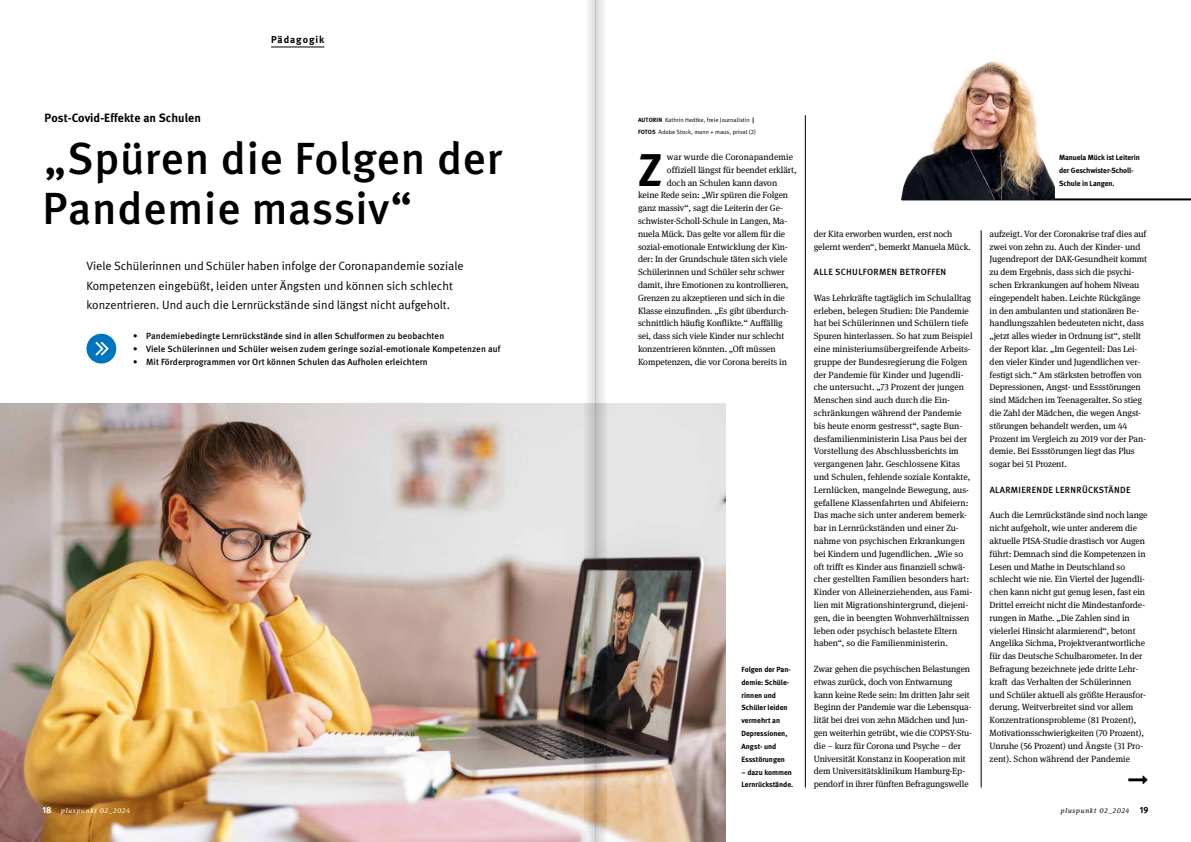
<style>
.page{position:relative;width:1191px;height:842px;background:#fff}
.page>*{position:absolute;margin:0;border:0;box-sizing:border-box;transform-origin:0 0}
.t1{font:700 45.8px "DGUV Meta";color:#000}
.t2{font:500 45px/50px "DGUV Meta";letter-spacing:.02em;color:#000}
.t3{font:12px/19.2px "DGUV Meta";color:#000}
.t4{font:700 12px "DGUV Meta";letter-spacing:.005em;color:#000}
.t5{font:700 10px "DGUV Meta";letter-spacing:.095em;color:#000}
.t6{font:9px/12.8px "DGUV Meta Serif";letter-spacing:-.01em;color:#000}
.t7{font:500 9px "DGUV Meta";letter-spacing:.01em;color:#000}
.t8{font:500 9px "DGUV Meta";letter-spacing:.04em;color:#000}
.t9{font:9px "DGUV Meta Serif";letter-spacing:.01em;color:#000}
.t10{font:700 7.5px/12.8px "DGUV Meta";letter-spacing:-.005em;color:#000}
.t11{font:italic 7px "DGUV Meta Serif";letter-spacing:.11em;color:#fff}
.t12{font:italic 7px "DGUV Meta Serif";letter-spacing:.11em;color:#000}
.t13{font:6.1px/12.8px "DGUV Meta";letter-spacing:.01em;color:#000}
.s1{font-weight:700}
.s2{font-family:"DGUV Meta";font-weight:700;font-style:normal;font-size:9px}
</style>
<div class="page">
<img style="left:0;top:403px;width:726px;height:439px">
<div style="left:86px;top:334px;width:30px;height:29px;background:#0075bf;border-radius:50%"></div>
<svg style="left:95px;top:342px;width:14px;height:13px"></svg>
<hr style="left:805px;top:115px;width:1px;height:672px;background:#000">
<hr style="left:981px;top:230px;width:1px;height:557px;background:#000">
<hr style="left:901px;top:198px;width:290px;height:2px;background:#000">
<img style="left:901px;top:61px;width:153px;height:138px">
<hr style="left:271px;top:47px;width:53px;height:1px;background:#000">
<svg style="left:585px;top:0;width:10px;height:842px"></svg>
<svg style="left:595px;top:0;width:11px;height:842px"></svg>
<p class="t5" style="left:271px;top:34px;width:55px">Pädagogik</p>
<h3 class="t4" style="left:45px;top:110px;width:158px">Post-Covid-Effekte an Schulen</h3>
<p class="t13" style="left:638px;top:113px;width:119px"><span class="s1">AUTORIN</span> Kathrin Hedtke, freie Journalistin <span class="s1">|<br>FOTOS</span> Adobe Stock, mann + maus, privat (2)</p>
<h1 class="t1" style="left:638px;top:142px;width:26px">Z</h1>
<p class="t9" style="left:667px;top:152px;width:128px">war wurde die Coronapandemie</p>
<h2 class="t2" style="left:43px;top:134px;width:461px">„Spüren die Folgen der<br>Pandemie massiv“</h2>
<p class="t6" style="left:667px;top:163px;width:131px">offiziell längst für beendet erklärt,</p>
<p class="t6" style="left:667px;top:176px;width:112px">doch an Schulen kann davon</p>
<p class="t6" style="left:638px;top:189px;width:152px">keine Rede sein: „Wir spüren die Folgen</p>
<p class="t6" style="left:638px;top:202px;width:146px">ganz massiv“, sagt die Leiterin der Ge-</p>
<p class="t6" style="left:638px;top:215px;width:151px">schwister-Scholl-Schule in Langen, Ma-</p>
<p class="t6" style="left:638px;top:227px;width:149px">nuela Mück. Das gelte vor allem für die</p>
<p class="t6" style="left:638px;top:240px;width:151px">sozial-emotionale Entwicklung der Kin-</p>
<p class="t6" style="left:638px;top:253px;width:151px">der: In der Grundschule täten sich viele</p>
<p class="t6" style="left:638px;top:266px;width:148px">Schülerinnen und Schüler sehr schwer</p>
<p class="t6" style="left:638px;top:279px;width:152px">damit, ihre Emotionen zu kontrollieren,</p>
<p class="t6" style="left:638px;top:291px;width:148px">Grenzen zu akzeptieren und sich in die</p>
<p class="t6" style="left:638px;top:304px;width:152px">Klasse einzufinden. „Es gibt überdurch-</p>
<p class="t6" style="left:638px;top:317px;width:146px">schnittlich häufig Konflikte.“ Auffällig</p>
<p class="t6" style="left:638px;top:330px;width:148px">sei, dass sich viele Kinder nur schlecht</p>
<p class="t6" style="left:638px;top:343px;width:139px">konzentrieren könnten. „Oft müssen</p>
<p class="t6" style="left:638px;top:355px;width:150px">Kompetenzen, die vor Corona bereits in</p>
<h3 class="t3" style="left:86px;top:257px;width:379px">Viele Schülerinnen und Schüler haben infolge der Coronapandemie soziale<br>Kompetenzen eingebüßt, leiden unter Ängsten und können sich schlecht konzentrieren. Und auch die Lernrückstände sind längst nicht aufgeholt.</h3>
<p class="t7" style="left:133px;top:331px;width:312px">• Pandemiebedingte Lernrückstände sind in allen Schulformen zu beobachten</p>
<p class="t7" style="left:133px;top:344px;width:369px">• Viele Schülerinnen und Schüler weisen zudem geringe sozial-emotionale Kompetenzen auf</p>
<p class="t7" style="left:133px;top:356px;width:296px">• Mit Förderprogrammen vor Ort können Schulen das Aufholen erleichtern</p>
<p class="t10" style="left:741px;top:663px;width:51px">Folgen der Pan&shy;demie: Schüle&shy;rinnen und<br>Schüler leiden vermehrt an<br>Depressionen,<br>Angst- und<br>Essstörungen</p>
<p class="t10" style="left:741px;top:766px;width:53px">– dazu kommen<br>Lernrückstände.</p>
<p class="t10" style="left:1059px;top:151px;width:82px">Manuela Mück ist Leiterin der Geschwister-Scholl-<br>Schule in Langen.</p>
<p class="t6" style="left:814px;top:227px;width:159px">der Kita erworben wurden, erst noch gelernt werden“, bemerkt Manuela Mück.</p>
<p class="t8" style="left:814px;top:267px;width:134px">ALLE SCHULFORMEN BETROFFEN</p>
<p class="t6" style="left:814px;top:291px;width:160px">Was Lehrkräfte tagtäglich im Schulalltag erleben, belegen Studien: Die Pandemie hat bei Schülerinnen und Schülern tiefe Spuren hinterlassen. So hat zum Beispiel eine ministeriumsübergreifende Arbeits&shy;gruppe der Bundesregierung die Folgen der Pandemie für Kinder und Jugendli&shy;che untersucht. „73 Prozent der jungen Menschen sind auch durch die Ein&shy;schränkungen während der Pandemie bis heute enorm gestresst“, sagte Bun&shy;desfamilienministerin Lisa Paus bei der Vorstellung des Abschlussberichts im vergangenen Jahr. Geschlossene Kitas und Schulen, fehlende soziale Kontakte, Lernlücken, mangelnde Bewegung, aus&shy;gefallene Klassenfahrten und Abifeiern:<br>Das mache sich unter anderem bemerk&shy;bar in Lernrückständen und einer Zu&shy;nahme von psychischen Erkrankungen bei Kindern und Jugendlichen. „Wie so oft trifft es Kinder aus finanziell schwä&shy;cher gestellten Familien besonders hart:<br>Kinder von Alleinerziehenden, aus Fami&shy;lien mit Migrationshintergrund, diejeni&shy;gen, die in beengten Wohnverhältnissen leben oder psychisch belastete Eltern haben“, so die Familienministerin.</p>
<p class="t6" style="left:814px;top:663px;width:160px">Zwar gehen die psychischen Belastungen etwas zurück, doch von Entwarnung kann keine Rede sein: Im dritten Jahr seit Beginn der Pandemie war die Lebensqua&shy;lität bei drei von zehn Mädchen und Jun&shy;gen weiterhin getrübt, wie die COPSY-Stu&shy;die – kurz für Corona und Psyche – der Universität Konstanz in Kooperation mit dem Universitätsklinikum Hamburg-Ep&shy;pendorf in ihrer fünften Befragungswelle</p>
<p class="t6" style="left:989px;top:227px;width:159px">aufzeigt. Vor der Coronakrise traf dies auf zwei von zehn zu. Auch der Kinder- und Jugendreport der DAK-Gesundheit kommt zu dem Ergebnis, dass sich die psychi&shy;schen Erkrankungen auf hohem Niveau eingependelt haben. Leichte Rückgänge in den ambulanten und stationären Be&shy;handlungszahlen bedeuteten nicht, dass „jetzt alles wieder in Ordnung ist“, stellt der Report klar. „Im Gegenteil: Das Lei&shy;den vieler Kinder und Jugendlichen ver&shy;festigt sich.“ Am stärksten betroffen von Depressionen, Angst- und Essstörungen sind Mädchen im Teenageralter. So stieg die Zahl der Mädchen, die wegen Angst&shy;störungen behandelt werden, um 44<br>Prozent im Vergleich zu 2019 vor der Pan&shy;demie. Bei Essstörungen liegt das Plus sogar bei 51 Prozent.</p>
<p class="t8" style="left:989px;top:484px;width:142px">ALARMIERENDE LERNRÜCKSTÄNDE</p>
<p class="t6" style="left:989px;top:509px;width:159px">Auch die Lernrückstände sind noch lange nicht aufgeholt, wie unter anderem die aktuelle PISA-Studie drastisch vor Augen führt: Demnach sind die Kompetenzen in Lesen und Mathe in Deutschland so schlecht wie nie. Ein Viertel der Jugendli&shy;chen kann nicht gut genug lesen, fast ein Drittel erreicht nicht die Mindestanforde&shy;rungen in Mathe. „Die Zahlen sind in vielerlei Hinsicht alarmierend“, betont Angelika Sichma, Projektverantwortliche für das Deutsche Schulbarometer. In der Befragung bezeichnete jede dritte Lehr&shy;kraft das Verhalten der Schülerinnen und Schüler aktuell als größte Herausfor&shy;derung. Weitverbreitet sind vor allem Konzentrationsprobleme (81 Prozent), Motivationsschwierigkeiten (70 Prozent), Unruhe (56 Prozent) und Ängste (31 Pro&shy;zent). Schon während der Pandemie</p>
<p class="t11" style="left:43px;top:806px;width:89px"><span class="s2">18</span> pluspunkt 02_2024</p>
<p class="t12" style="left:1060px;top:806px;width:89px">pluspunkt 02_2024 <span class="s2">19</span></p>
</div>
